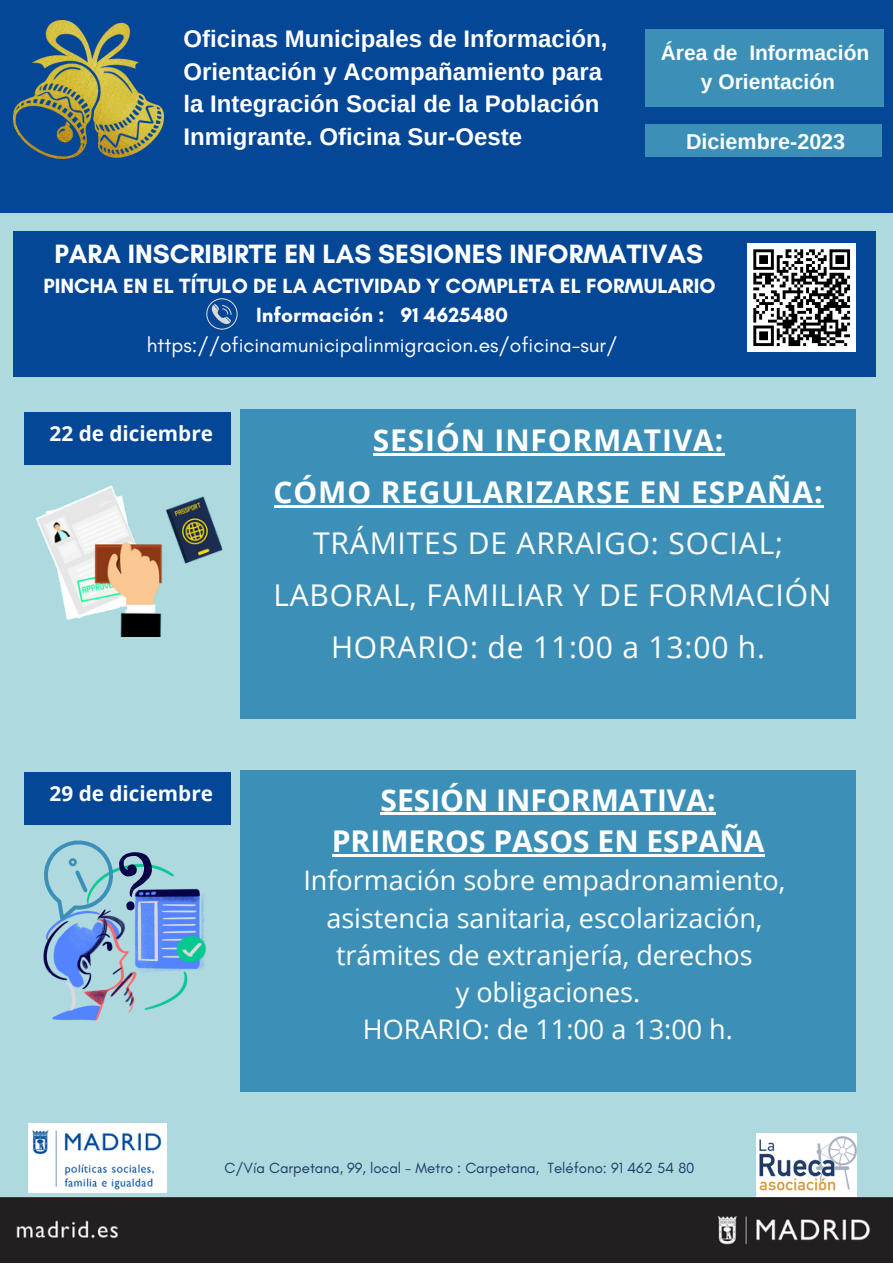
<style>
.page{position:relative;width:893px;height:1264px;background:#fff}
.page>*{position:absolute;margin:0;border:0;box-sizing:border-box;transform-origin:0 0}
.t1{font:30px "Open Sans";letter-spacing:.03em;color:#fff}
.t2{font:700 30px "Open Sans";letter-spacing:.03em;color:#fff}
.t3{font:700 30px "Open Sans";color:#fff}
.t4{font:27px "Open Sans";color:#fff}
.t5{font:700 27px "Glacial Indifference";color:#fff}
.t6{font:700 24px/32.5px "Arimo";color:#fff}
.t7{font:700 21.45px "Arimo";color:#fff}
.t8{font:700 21px "Glacial Indifference";color:#fff}
.t9{font:21px "Glacial Indifference";color:#fff}
.t10{font:700 21px "Arimo";color:#fff}
.t11{font:700 20.7px "Open Sans";color:#fff}
.t12{font:15px "Glacial Indifference";color:#1f3a68}
</style>
<div class="page">
<div style="left:0;top:0;width:892px;height:1262px;background:#aed9df"></div>
<div style="left:0;top:1197px;width:892px;height:65px;background:#231f20"></div>
<div style="left:13px;top:232px;width:862px;height:145px;background:#044797"></div>
<svg style="left:206px;top:298px;width:32px;height:31px"></svg>
<div style="left:747px;top:243px;width:108px;height:109px;background:#fff"></div>
<svg style="left:753px;top:249px;width:98px;height:98px"></svg>
<img style="left:756px;top:1133px;width:100px;height:63px">
<div style="left:0;top:0;width:892px;height:213px;background:#044797"></div>
<div style="left:645px;top:29px;width:239px;height:78px;background:#3c90b8"></div>
<div style="left:645px;top:125px;width:236px;height:32px;background:#3c90b8"></div>
<div style="left:240px;top:410px;width:615px;height:309px;background:#3c90b8"></div>
<div style="left:24px;top:412px;width:207px;height:52px;background:#044797"></div>
<hr style="left:373px;top:453px;width:351px;height:2px;background:#fff">
<hr style="left:273px;top:505px;width:550px;height:2px;background:#fff">
<img style="left:24px;top:464px;width:207px;height:172px">
<img style="left:13px;top:21px;width:151px;height:137px">
<img style="left:29px;top:1123px;width:138px;height:69px">
<div style="left:240px;top:770px;width:615px;height:321px;background:#3c90b8"></div>
<div style="left:24px;top:772px;width:207px;height:53px;background:#044797"></div>
<svg style="left:44px;top:864px;width:162px;height:157px"></svg>
<svg style="left:44px;top:840px;width:108px;height:81px"></svg>
<hr style="left:380px;top:812px;width:335px;height:3px;background:#fff">
<hr style="left:332px;top:854px;width:432px;height:2px;background:#fff">
<p class="t6" style="left:183px;top:22px;width:425px">Oficinas Municipales de Información,</p>
<p class="t6" style="left:183px;top:55px;width:420px">Orientación y Acompañamiento para</p>
<p class="t6" style="left:183px;top:88px;width:417px">la Integración Social de la Población<br>Inmigrante. Oficina Sur-Oeste</p>
<p class="t10" style="left:660px;top:41px;width:210px">Área de Información</p>
<p class="t10" style="left:700px;top:70px;width:135px">y Orientación</p>
<p class="t7" style="left:686px;top:129px;width:161px">Diciembre-2023</p>
<p class="t5" style="left:54px;top:237px;width:650px">PARA INSCRIBIRTE EN LAS SESIONES INFORMATIVAS</p>
<p class="t8" style="left:44px;top:273px;width:673px">PINCHA EN EL TÍTULO DE LA ACTIVIDAD Y COMPLETA EL FORMULARIO</p>
<p class="t8" style="left:256px;top:302px;width:253px">Información : 91 4625480</p>
<p class="t9" style="left:147px;top:331px;width:472px">https://oficinamunicipalinmigracion.es/oficina-sur/</p>
<p class="t11" style="left:50px;top:419px;width:165px">22 de diciembre</p>
<p class="t2" style="left:373px;top:419px;width:352px">SESIÓN INFORMATIVA:</p>
<p class="t2" style="left:273px;top:470px;width:550px">CÓMO REGULARIZARSE EN ESPAÑA:</p>
<p class="t1" style="left:313px;top:522px;width:471px">TRÁMITES DE ARRAIGO: SOCIAL;</p>
<p class="t1" style="left:273px;top:574px;width:559px">LABORAL, FAMILIAR Y DE FORMACIÓN</p>
<p class="t1" style="left:331px;top:626px;width:435px">HORARIO: de 11:00 a 13:00 h.</p>
<p class="t11" style="left:50px;top:779px;width:165px">29 de diciembre</p>
<p class="t3" style="left:380px;top:778px;width:336px">SESIÓN INFORMATIVA:</p>
<p class="t3" style="left:332px;top:820px;width:434px">PRIMEROS PASOS EN ESPAÑA</p>
<p class="t4" style="left:303px;top:861px;width:483px">Información sobre empadronamiento,</p>
<p class="t4" style="left:326px;top:898px;width:437px">asistencia sanitaria, escolarización,</p>
<p class="t4" style="left:336px;top:935px;width:418px">trámites de extranjería, derechos</p>
<p class="t4" style="left:455px;top:972px;width:186px">y obligaciones.</p>
<p class="t4" style="left:363px;top:1010px;width:371px">HORARIO: de 11:00 a 13:00 h.</p>
<p class="t12" style="left:224px;top:1158px;width:471px">C/Vía Carpetana, 99, local - Metro : Carpetana, Teléfono: 91 462 54 80</p>
</div>
